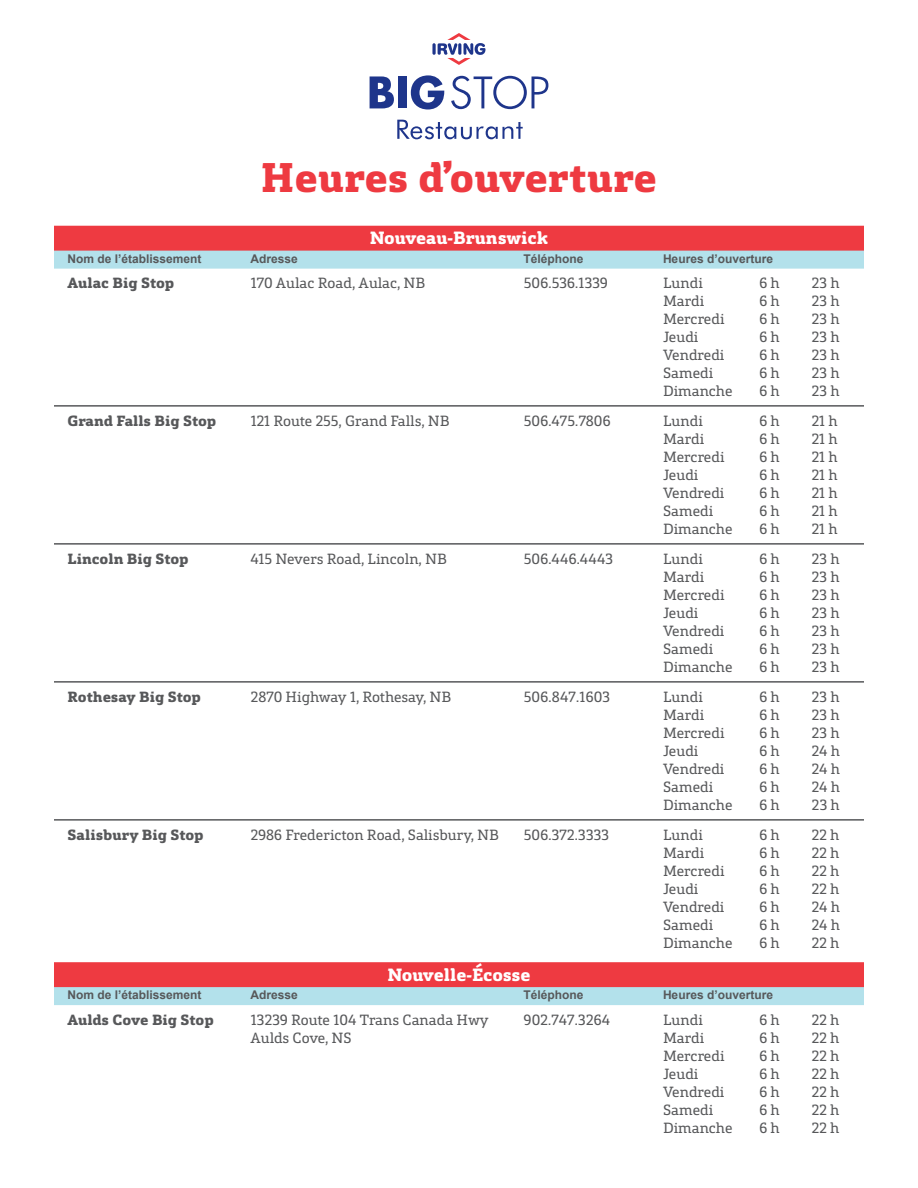
<style>
.page{position:relative;width:918px;height:1188px;background:#fff}
.page>*{position:absolute;margin:0;border:0;box-sizing:border-box;transform-origin:0 0}
.t1{font:800 42px "FS Silas Slab";color:#ee3a41}
.t2{font:800 18px "FS Silas Slab";letter-spacing:-.01em;color:#fff}
.t3{font:15px "FS Silas Slab";color:#57585a}
.t4{font:800 15px "FS Silas Slab";color:#57585a}
.t5{font:15px "FS Silas Slab";letter-spacing:-.02em;color:#57585a}
.t6{font:700 12px "Arial";color:#57585a}
</style>
<div class="page">
<div style="left:54px;top:226px;width:810px;height:30px;background:#ee3a41"></div>
<div style="left:54px;top:251px;width:810px;height:18px;background:#b3e1eb"></div>
<hr style="left:54px;top:405px;width:810px;height:2px;background:#57585a">
<hr style="left:54px;top:543px;width:810px;height:2px;background:#57585a">
<hr style="left:54px;top:681px;width:810px;height:2px;background:#57585a">
<hr style="left:54px;top:819px;width:810px;height:2px;background:#57585a">
<div style="left:54px;top:962px;width:810px;height:30px;background:#ee3a41"></div>
<div style="left:54px;top:987px;width:810px;height:18px;background:#b3e1eb"></div>
<svg style="left:370px;top:76px;width:24px;height:32px"></svg>
<div style="left:398px;top:76px;width:8px;height:32px;background:#1e358b"></div>
<svg style="left:411px;top:75px;width:33px;height:35px"></svg>
<svg style="left:451px;top:76px;width:97px;height:33px"></svg>
<svg style="left:432px;top:33px;width:53px;height:32px"></svg>
<svg style="left:397px;top:120px;width:126px;height:19px"></svg>
<h1 class="t1" style="left:261px;top:140px;width:398px">Heures d’ouverture</h1>
<p class="t2" style="left:370px;top:222px;width:180px">Nouveau-Brunswick</p>
<p class="t6" style="left:68px;top:250px;width:136px">Nom de l’établissement</p>
<p class="t6" style="left:250px;top:250px;width:49px">Adresse</p>
<p class="t6" style="left:524px;top:250px;width:62px">Téléphone</p>
<p class="t6" style="left:663px;top:250px;width:112px">Heures d’ouverture</p>
<p class="t4" style="left:68px;top:269px;width:108px">Aulac Big Stop</p>
<p class="t3" style="left:250px;top:271px;width:176px">170 Aulac Road, Aulac, NB</p>
<p class="t5" style="left:524px;top:271px;width:86px">506.536.1339</p>
<p class="t3" style="left:663px;top:271px;width:41px">Lundi</p>
<p class="t3" style="left:759px;top:271px;width:22px">6 h</p>
<p class="t3" style="left:812px;top:271px;width:30px">23 h</p>
<p class="t3" style="left:663px;top:289px;width:43px">Mardi</p>
<p class="t3" style="left:759px;top:289px;width:22px">6 h</p>
<p class="t3" style="left:812px;top:289px;width:30px">23 h</p>
<p class="t3" style="left:663px;top:307px;width:63px">Mercredi</p>
<p class="t3" style="left:759px;top:307px;width:22px">6 h</p>
<p class="t3" style="left:812px;top:307px;width:30px">23 h</p>
<p class="t3" style="left:663px;top:325px;width:37px">Jeudi</p>
<p class="t3" style="left:759px;top:325px;width:22px">6 h</p>
<p class="t3" style="left:812px;top:325px;width:30px">23 h</p>
<p class="t3" style="left:663px;top:343px;width:63px">Vendredi</p>
<p class="t3" style="left:759px;top:343px;width:22px">6 h</p>
<p class="t3" style="left:812px;top:343px;width:30px">23 h</p>
<p class="t3" style="left:663px;top:361px;width:52px">Samedi</p>
<p class="t3" style="left:759px;top:361px;width:22px">6 h</p>
<p class="t3" style="left:812px;top:361px;width:30px">23 h</p>
<p class="t3" style="left:663px;top:379px;width:71px">Dimanche</p>
<p class="t3" style="left:759px;top:379px;width:22px">6 h</p>
<p class="t3" style="left:812px;top:379px;width:30px">23 h</p>
<p class="t4" style="left:68px;top:407px;width:150px">Grand Falls Big Stop</p>
<p class="t3" style="left:251px;top:409px;width:200px">121 Route 255, Grand Falls, NB</p>
<p class="t5" style="left:524px;top:409px;width:89px">506.475.7806</p>
<p class="t3" style="left:663px;top:409px;width:41px">Lundi</p>
<p class="t3" style="left:759px;top:409px;width:22px">6 h</p>
<p class="t3" style="left:812px;top:409px;width:28px">21 h</p>
<p class="t3" style="left:663px;top:427px;width:43px">Mardi</p>
<p class="t3" style="left:759px;top:427px;width:22px">6 h</p>
<p class="t3" style="left:812px;top:427px;width:28px">21 h</p>
<p class="t3" style="left:663px;top:445px;width:63px">Mercredi</p>
<p class="t3" style="left:759px;top:445px;width:22px">6 h</p>
<p class="t3" style="left:812px;top:445px;width:28px">21 h</p>
<p class="t3" style="left:663px;top:463px;width:37px">Jeudi</p>
<p class="t3" style="left:759px;top:463px;width:22px">6 h</p>
<p class="t3" style="left:812px;top:463px;width:28px">21 h</p>
<p class="t3" style="left:663px;top:481px;width:63px">Vendredi</p>
<p class="t3" style="left:759px;top:481px;width:22px">6 h</p>
<p class="t3" style="left:812px;top:481px;width:28px">21 h</p>
<p class="t3" style="left:663px;top:499px;width:52px">Samedi</p>
<p class="t3" style="left:759px;top:499px;width:22px">6 h</p>
<p class="t3" style="left:812px;top:499px;width:28px">21 h</p>
<p class="t3" style="left:663px;top:517px;width:71px">Dimanche</p>
<p class="t3" style="left:759px;top:517px;width:22px">6 h</p>
<p class="t3" style="left:812px;top:517px;width:28px">21 h</p>
<p class="t4" style="left:68px;top:545px;width:123px">Lincoln Big Stop</p>
<p class="t3" style="left:251px;top:547px;width:198px">415 Nevers Road, Lincoln, NB</p>
<p class="t3" style="left:524px;top:547px;width:91px">506.446.4443</p>
<p class="t3" style="left:663px;top:547px;width:41px">Lundi</p>
<p class="t3" style="left:759px;top:547px;width:22px">6 h</p>
<p class="t3" style="left:812px;top:547px;width:30px">23 h</p>
<p class="t3" style="left:663px;top:565px;width:43px">Mardi</p>
<p class="t3" style="left:759px;top:565px;width:22px">6 h</p>
<p class="t3" style="left:812px;top:565px;width:30px">23 h</p>
<p class="t3" style="left:663px;top:583px;width:63px">Mercredi</p>
<p class="t3" style="left:759px;top:583px;width:22px">6 h</p>
<p class="t3" style="left:812px;top:583px;width:30px">23 h</p>
<p class="t3" style="left:663px;top:601px;width:37px">Jeudi</p>
<p class="t3" style="left:759px;top:601px;width:22px">6 h</p>
<p class="t3" style="left:812px;top:601px;width:30px">23 h</p>
<p class="t3" style="left:663px;top:619px;width:63px">Vendredi</p>
<p class="t3" style="left:759px;top:619px;width:22px">6 h</p>
<p class="t3" style="left:812px;top:619px;width:30px">23 h</p>
<p class="t3" style="left:663px;top:637px;width:52px">Samedi</p>
<p class="t3" style="left:759px;top:637px;width:22px">6 h</p>
<p class="t3" style="left:812px;top:637px;width:30px">23 h</p>
<p class="t3" style="left:663px;top:655px;width:71px">Dimanche</p>
<p class="t3" style="left:759px;top:655px;width:22px">6 h</p>
<p class="t3" style="left:812px;top:655px;width:30px">23 h</p>
<p class="t4" style="left:68px;top:683px;width:135px">Rothesay Big Stop</p>
<p class="t5" style="left:251px;top:685px;width:202px">2870 Highway 1, Rothesay, NB</p>
<p class="t3" style="left:524px;top:685px;width:88px">506.847.1603</p>
<p class="t3" style="left:663px;top:685px;width:41px">Lundi</p>
<p class="t3" style="left:759px;top:685px;width:22px">6 h</p>
<p class="t3" style="left:812px;top:685px;width:30px">23 h</p>
<p class="t3" style="left:663px;top:703px;width:43px">Mardi</p>
<p class="t3" style="left:759px;top:703px;width:22px">6 h</p>
<p class="t3" style="left:812px;top:703px;width:30px">23 h</p>
<p class="t3" style="left:663px;top:721px;width:63px">Mercredi</p>
<p class="t3" style="left:759px;top:721px;width:22px">6 h</p>
<p class="t3" style="left:812px;top:721px;width:30px">23 h</p>
<p class="t3" style="left:663px;top:739px;width:37px">Jeudi</p>
<p class="t3" style="left:759px;top:739px;width:22px">6 h</p>
<p class="t3" style="left:812px;top:739px;width:30px">24 h</p>
<p class="t3" style="left:663px;top:757px;width:63px">Vendredi</p>
<p class="t3" style="left:759px;top:757px;width:22px">6 h</p>
<p class="t3" style="left:812px;top:757px;width:30px">24 h</p>
<p class="t3" style="left:663px;top:775px;width:52px">Samedi</p>
<p class="t3" style="left:759px;top:775px;width:22px">6 h</p>
<p class="t3" style="left:812px;top:775px;width:30px">24 h</p>
<p class="t3" style="left:663px;top:793px;width:71px">Dimanche</p>
<p class="t3" style="left:759px;top:793px;width:22px">6 h</p>
<p class="t3" style="left:812px;top:793px;width:30px">23 h</p>
<p class="t4" style="left:68px;top:821px;width:138px">Salisbury Big Stop</p>
<p class="t3" style="left:251px;top:823px;width:250px">2986 Fredericton Road, Salisbury, NB</p>
<p class="t5" style="left:524px;top:823px;width:87px">506.372.3333</p>
<p class="t3" style="left:663px;top:823px;width:41px">Lundi</p>
<p class="t3" style="left:759px;top:823px;width:22px">6 h</p>
<p class="t3" style="left:812px;top:823px;width:29px">22 h</p>
<p class="t3" style="left:663px;top:841px;width:43px">Mardi</p>
<p class="t3" style="left:759px;top:841px;width:22px">6 h</p>
<p class="t3" style="left:812px;top:841px;width:29px">22 h</p>
<p class="t3" style="left:663px;top:859px;width:63px">Mercredi</p>
<p class="t3" style="left:759px;top:859px;width:22px">6 h</p>
<p class="t3" style="left:812px;top:859px;width:29px">22 h</p>
<p class="t3" style="left:663px;top:877px;width:37px">Jeudi</p>
<p class="t3" style="left:759px;top:877px;width:22px">6 h</p>
<p class="t3" style="left:812px;top:877px;width:29px">22 h</p>
<p class="t3" style="left:663px;top:895px;width:63px">Vendredi</p>
<p class="t3" style="left:759px;top:895px;width:22px">6 h</p>
<p class="t3" style="left:812px;top:895px;width:30px">24 h</p>
<p class="t3" style="left:663px;top:913px;width:52px">Samedi</p>
<p class="t3" style="left:759px;top:913px;width:22px">6 h</p>
<p class="t3" style="left:812px;top:913px;width:30px">24 h</p>
<p class="t3" style="left:663px;top:931px;width:71px">Dimanche</p>
<p class="t3" style="left:759px;top:931px;width:22px">6 h</p>
<p class="t3" style="left:812px;top:931px;width:29px">22 h</p>
<p class="t2" style="left:387px;top:958px;width:145px">Nouvelle-Écosse</p>
<p class="t6" style="left:68px;top:987px;width:136px">Nom de l’établissement</p>
<p class="t6" style="left:250px;top:987px;width:49px">Adresse</p>
<p class="t6" style="left:524px;top:987px;width:62px">Téléphone</p>
<p class="t6" style="left:663px;top:987px;width:112px">Heures d’ouverture</p>
<p class="t4" style="left:68px;top:1006px;width:148px">Aulds Cove Big Stop</p>
<p class="t3" style="left:250px;top:1007px;width:240px">13239 Route 104 Trans Canada Hwy</p>
<p class="t5" style="left:524px;top:1007px;width:88px">902.747.3264</p>
<p class="t3" style="left:663px;top:1007px;width:41px">Lundi</p>
<p class="t3" style="left:759px;top:1007px;width:22px">6 h</p>
<p class="t3" style="left:812px;top:1007px;width:29px">22 h</p>
<p class="t3" style="left:250px;top:1025px;width:103px">Aulds Cove, NS</p>
<p class="t3" style="left:663px;top:1025px;width:43px">Mardi</p>
<p class="t3" style="left:759px;top:1025px;width:22px">6 h</p>
<p class="t3" style="left:812px;top:1025px;width:29px">22 h</p>
<p class="t3" style="left:663px;top:1043px;width:63px">Mercredi</p>
<p class="t3" style="left:759px;top:1043px;width:22px">6 h</p>
<p class="t3" style="left:812px;top:1043px;width:29px">22 h</p>
<p class="t3" style="left:663px;top:1061px;width:37px">Jeudi</p>
<p class="t3" style="left:759px;top:1061px;width:22px">6 h</p>
<p class="t3" style="left:812px;top:1061px;width:29px">22 h</p>
<p class="t3" style="left:663px;top:1079px;width:63px">Vendredi</p>
<p class="t3" style="left:759px;top:1079px;width:22px">6 h</p>
<p class="t3" style="left:812px;top:1079px;width:29px">22 h</p>
<p class="t3" style="left:663px;top:1097px;width:52px">Samedi</p>
<p class="t3" style="left:759px;top:1097px;width:22px">6 h</p>
<p class="t3" style="left:812px;top:1097px;width:29px">22 h</p>
<p class="t3" style="left:663px;top:1115px;width:71px">Dimanche</p>
<p class="t3" style="left:759px;top:1115px;width:22px">6 h</p>
<p class="t3" style="left:812px;top:1115px;width:29px">22 h</p>
</div>
